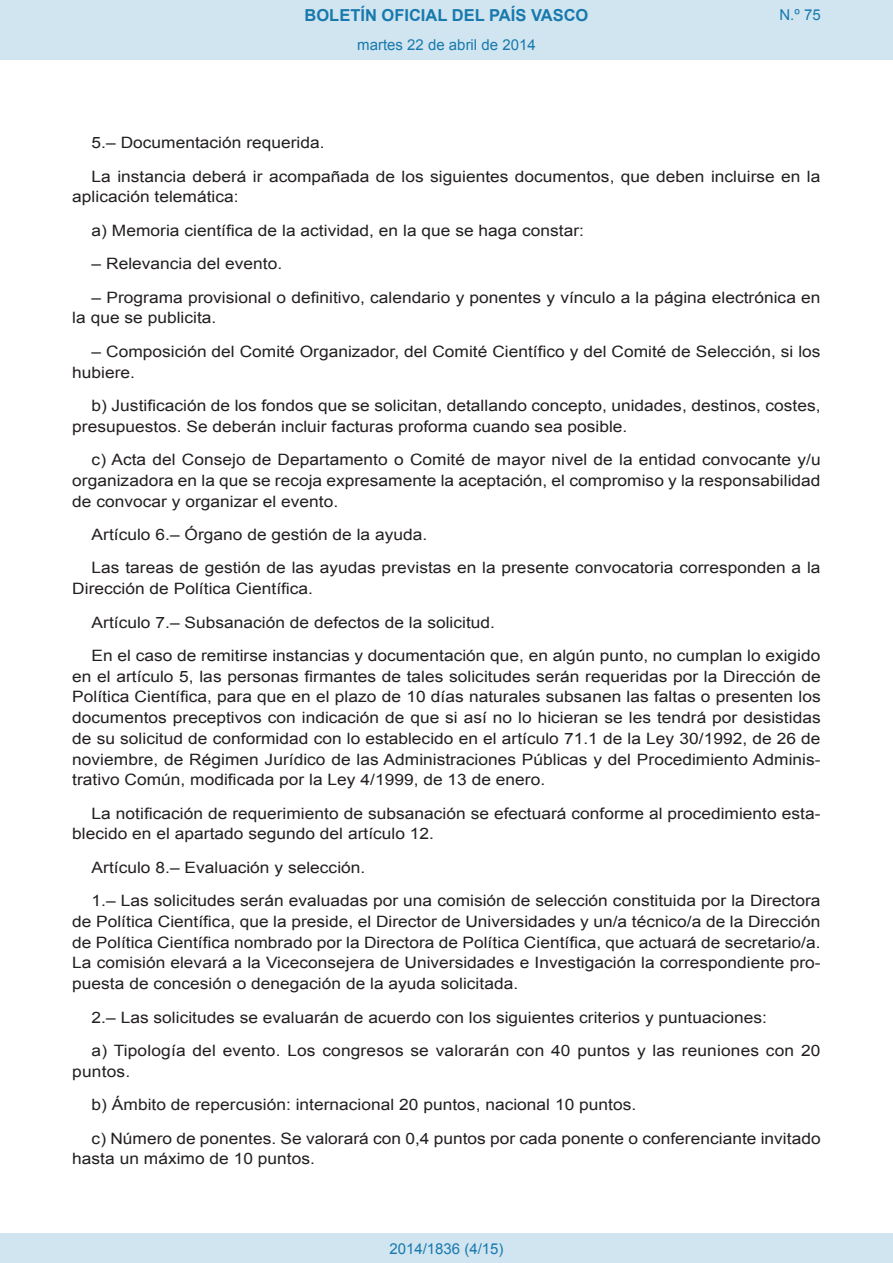
<style>
.page{position:relative;width:893px;height:1263px;background:#fff}
.page>*{position:absolute;margin:0;border:0;box-sizing:border-box;transform-origin:0 0}
.t1{font:700 16.5px "Arial";color:#1879ad}
.BOPVDetalle{font:15.6px/20.7px "Arial";color:#231f20;scale:1.11 1}
.Paginacion_Centro{font:15px "Arial";color:#1879ad}
</style>
<div class="page">
<div style="left:0;top:0;width:893px;height:60px;background:#d0e5f0"></div>
<div style="left:0;top:1233px;width:893px;height:30px;background:#d0e5f0"></div>
<p class="t1" style="left:305px;top:4px;width:285px">BOLETÍN OFICIAL DEL PAÍS VASCO</p>
<p class="Paginacion_Centro" style="left:357px;top:35px;width:180px">martes 22 de abril de 2014</p>
<p class="Paginacion_Centro" style="left:779px;top:5px;width:43px">N.º 75</p>
<p class="BOPVDetalle" style="left:92px;top:132px;width:211px">5.– Documentación requerida.</p>
<p class="BOPVDetalle" style="left:72px;top:166px;width:675px;text-indent:19px">La instancia deberá ir acompañada de los siguientes documentos, que deben incluirse en la aplicación telemática:</p>
<p class="BOPVDetalle" style="left:92px;top:220px;width:445px">a) Memoria científica de la actividad, en la que se haga constar:</p>
<p class="BOPVDetalle" style="left:92px;top:253px;width:173px">– Relevancia del evento.</p>
<p class="BOPVDetalle" style="left:72px;top:287px;width:676px;text-indent:19px">– Programa provisional o definitivo, calendario y ponentes y vínculo a la página electrónica en la que se publicita.</p>
<p class="BOPVDetalle" style="left:72px;top:341px;width:676px;text-indent:19px">– Composición del Comité Organizador, del Comité Científico y del Comité de Selección, si los hubiere.</p>
<p class="BOPVDetalle" style="left:72px;top:395px;width:676px;text-indent:19px">b) Justificación de los fondos que se solicitan, detallando concepto, unidades, destinos, costes, presupuestos. Se deberán incluir facturas proforma cuando sea posible.</p>
<p class="BOPVDetalle" style="left:72px;top:449px;width:676px;text-align:justify;text-indent:19px">c) Acta del Consejo de Departamento o Comité de mayor nivel de la entidad convocante y/u organizadora en la que se recoja expresamente la aceptación, el compromiso y la responsabilidad de convocar y organizar el evento.</p>
<p class="BOPVDetalle" style="left:92px;top:524px;width:304px">Artículo 6.– Órgano de gestión de la ayuda.</p>
<p class="BOPVDetalle" style="left:72px;top:558px;width:676px;text-indent:19px">Las tareas de gestión de las ayudas previstas en la presente convocatoria corresponden a la<br>Dirección de Política Científica.</p>
<p class="BOPVDetalle" style="left:92px;top:612px;width:365px">Artículo 7.– Subsanación de defectos de la solicitud.</p>
<p class="BOPVDetalle" style="left:72px;top:645px;width:676px;text-align:justify;text-indent:19px">En el caso de remitirse instancias y documentación que, en algún punto, no cumplan lo exigido en el artículo 5, las personas firmantes de tales solicitudes serán requeridas por la Dirección de Política Científica, para que en el plazo de 10 días naturales subsanen las faltas o presenten los documentos preceptivos con indicación de que si así no lo hicieran se les tendrá por desistidas de su solicitud de conformidad con lo establecido en el artículo 71.1 de la Ley 30/1992, de 26 de noviembre, de Régimen Jurídico de las Administraciones Públicas y del Procedimiento Adminis&shy;trativo Común, modificada por la Ley 4/1999, de 13 de enero.</p>
<p class="BOPVDetalle" style="left:72px;top:803px;width:676px;text-indent:19px">La notificación de requerimiento de subsanación se efectuará conforme al procedimiento esta&shy;blecido en el apartado segundo del artículo 12.</p>
<p class="BOPVDetalle" style="left:92px;top:857px;width:248px">Artículo 8.– Evaluación y selección.</p>
<p class="BOPVDetalle" style="left:72px;top:891px;width:676px;text-align:justify;text-indent:19px">1.– Las solicitudes serán evaluadas por una comisión de selección constituida por la Directora de Política Científica, que la preside, el Director de Universidades y un/a técnico/a de la Dirección de Política Científica nombrado por la Directora de Política Científica, que actuará de secretario/a.<br>La comisión elevará a la Viceconsejera de Universidades e Investigación la correspondiente pro&shy;puesta de concesión o denegación de la ayuda solicitada.</p>
<p class="BOPVDetalle" style="left:92px;top:1007px;width:610px">2.– Las solicitudes se evaluarán de acuerdo con los siguientes criterios y puntuaciones:</p>
<p class="BOPVDetalle" style="left:72px;top:1040px;width:675px;text-indent:19px">a) Tipología del evento. Los congresos se valorarán con 40 puntos y las reuniones con 20 puntos.</p>
<p class="BOPVDetalle" style="left:92px;top:1094px;width:492px">b) Ámbito de repercusión: internacional 20 puntos, nacional 10 puntos.</p>
<p class="BOPVDetalle" style="left:72px;top:1128px;width:676px;text-indent:19px">c) Número de ponentes. Se valorará con 0,4 puntos por cada ponente o conferenciante invitado hasta un máximo de 10 puntos.</p>
<p class="Paginacion_Centro" style="left:389px;top:1238px;width:116px">2014/1836 (4/15)</p>
</div>
